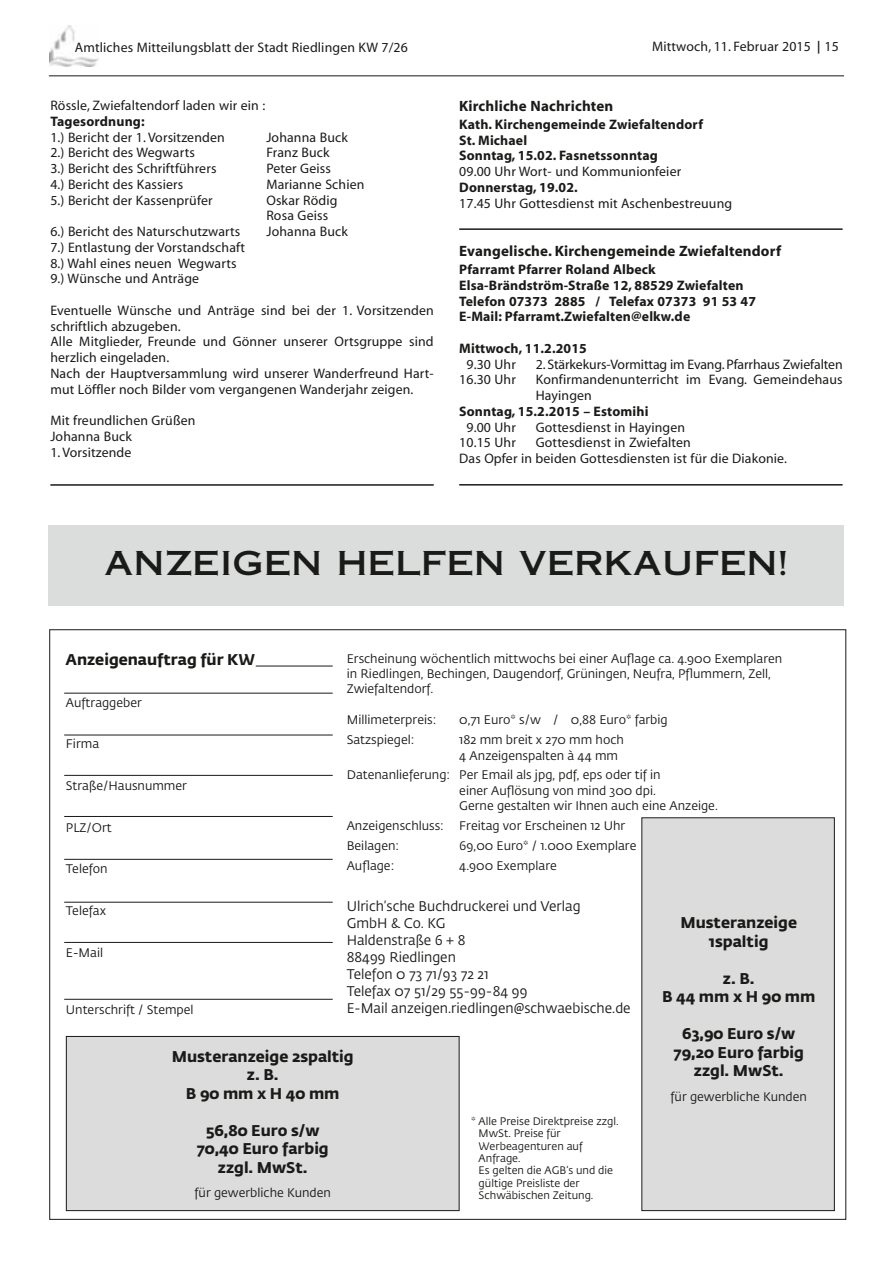
<style>
.page{position:relative;width:893px;height:1263px;background:#fff}
.page>*{position:absolute;margin:0;border:0;box-sizing:border-box;transform-origin:0 0}
.t1{font:33px "Copperplate Thirty One AB";color:#1a1a18}
.t2{font:700 15.45px/18.5px "Fedra Sans Std";color:#1a1a18;text-align:center}
.t3{font:700 15px "Myriad";letter-spacing:.01em;color:#1a1a18}
.t4{font:13.95px/17px "Fedra Sans Std";color:#1a1a18}
.t5{font:13.8px/15.8px "Myriad";letter-spacing:.01em;color:#1a1a18}
.t6{font:700 13.8px/15.8px "Myriad";letter-spacing:.01em;color:#1a1a18}
.t7{font:12.3px/15.5px "Fedra Sans Std";color:#1a1a18}
.t8{font:10.8px/12.3px "Fedra Sans Std";color:#1a1a18}
</style>
<div class="page">
<hr style="left:49px;top:75px;width:795px;height:1px;background:#1a1a18">
<img style="left:49px;top:26px;width:49px;height:41px">
<hr style="left:50px;top:484px;width:384px;height:2px;background:#1a1a18">
<hr style="left:459px;top:228px;width:384px;height:2px;background:#1a1a18">
<hr style="left:459px;top:484px;width:384px;height:2px;background:#1a1a18">
<div style="left:66px;top:1036px;width:393px;height:174px;background:#dcdcdc"></div>
<div style="left:66px;top:1036px;width:393px;height:175px;border:1px solid #1a1a18"></div>
<div style="left:642px;top:818px;width:192px;height:392px;background:#dcdcdc"></div>
<div style="left:641px;top:817px;width:194px;height:394px;border:1px solid #1a1a18"></div>
<hr style="left:64px;top:693px;width:269px;height:1px;background:#1a1a18">
<hr style="left:256px;top:666px;width:77px;height:1px;background:#1a1a18">
<hr style="left:64px;top:735px;width:269px;height:1px;background:#1a1a18">
<hr style="left:64px;top:775px;width:269px;height:1px;background:#1a1a18">
<hr style="left:64px;top:816px;width:269px;height:1px;background:#1a1a18">
<hr style="left:64px;top:859px;width:269px;height:1px;background:#1a1a18">
<hr style="left:64px;top:902px;width:269px;height:1px;background:#1a1a18">
<hr style="left:64px;top:942px;width:269px;height:1px;background:#1a1a18">
<hr style="left:64px;top:999px;width:269px;height:1px;background:#1a1a18">
<div style="left:49px;top:525px;width:795px;height:81px;background:#dbdcdc"></div>
<p class="t5" style="left:75px;top:40px;width:334px">Amtliches Mitteilungsblatt der Stadt Riedlingen KW 7/26</p>
<p class="t5" style="left:652px;top:39px;width:191px">Mittwoch, 11. Februar 2015 ❘ 15<sup>15</sup></p>
<p class="t5" style="left:50px;top:99px;width:216px">Rössle, Zwiefaltendorf laden wir ein :</p>
<p class="t6" style="left:50px;top:114px;width:96px">Tagesordnung:</p>
<p class="t5" style="left:50px;top:130px;width:176px">1.) Bericht der 1. Vorsitzenden</p>
<p class="t5" style="left:266px;top:130px;width:83px">Johanna Buck</p>
<p class="t5" style="left:50px;top:146px;width:146px">2.) Bericht des Wegwarts</p>
<p class="t5" style="left:266px;top:146px;width:65px">Franz Buck</p>
<p class="t5" style="left:50px;top:162px;width:168px">3.) Bericht des Schriftführers</p>
<p class="t5" style="left:266px;top:162px;width:66px">Peter Geiss</p>
<p class="t5" style="left:50px;top:177px;width:134px">4.) Bericht des Kassiers</p>
<p class="t5" style="left:266px;top:177px;width:100px">Marianne Schien</p>
<p class="t5" style="left:50px;top:193px;width:164px">5.) Bericht der Kassenprüfer</p>
<p class="t5" style="left:266px;top:193px;width:73px">Oskar Rödig<br>Rosa Geiss</p>
<p class="t5" style="left:50px;top:225px;width:191px">6.) Bericht des Naturschutzwarts</p>
<p class="t5" style="left:266px;top:225px;width:83px">Johanna Buck</p>
<p class="t5" style="left:50px;top:240px;width:196px">7.) Entlastung der Vorstandschaft<br>8.) Wahl eines neuen Wegwarts<br>9.) Wünsche und Anträge</p>
<p class="t5" style="left:50px;top:303px;width:385px">Eventuelle Wünsche und Anträge sind bei der 1. Vorsitzenden schriftlich abzugeben.<br>Alle Mitglieder, Freunde und Gönner unserer Ortsgruppe sind herzlich eingeladen.<br>Nach der Hauptversammlung wird unserer Wanderfreund Hart&shy;mut Löffler noch Bilder vom vergangenen Wanderjahr zeigen.</p>
<p class="t5" style="left:50px;top:414px;width:147px">Mit freundlichen Grüßen<br>Johanna Buck</p>
<p class="t5" style="left:50px;top:445px;width:83px">1. Vorsitzende</p>
<p class="t3" style="left:459px;top:100px;width:156px">Kirchliche Nachrichten</p>
<p class="t6" style="left:459px;top:117px;width:245px">Kath. Kirchengemeinde Zwiefaltendorf<br>St. Michael<br>Sonntag, 15.02. Fasnetssonntag</p>
<p class="t5" style="left:459px;top:165px;width:223px">09.00 Uhr Wort- und Kommunionfeier</p>
<p class="t6" style="left:459px;top:180px;width:120px">Donnerstag, 19.02.</p>
<p class="t5" style="left:459px;top:196px;width:274px">17.45 Uhr Gottesdienst mit Aschenbestreuung</p>
<p class="t3" style="left:459px;top:246px;width:323px">Evangelische. Kirchengemeinde Zwiefaltendorf</p>
<p class="t6" style="left:459px;top:263px;width:298px">Pfarramt Pfarrer Roland Albeck Elsa-Brändström-Straße 12, 88529 Zwiefalten Telefon 07373 2885 / Telefax 07373 91 53 47<br>E-Mail: Pfarramt.Zwiefalten@elkw.de</p>
<p class="t6" style="left:459px;top:342px;width:129px">Mittwoch, 11.2.2015</p>
<p class="t5" style="left:466px;top:357px;width:51px">9.30 Uhr</p>
<p class="t5" style="left:536px;top:357px;width:308px">2. Stärkekurs-Vormittag im Evang. Pfarrhaus Zwiefalten</p>
<p class="t5" style="left:459px;top:373px;width:58px">16.30 Uhr</p>
<p class="t5" style="left:536px;top:373px;width:308px">Konfirmandenunterricht im Evang. Gemeindehaus<br>Hayingen</p>
<p class="t6" style="left:459px;top:405px;width:191px">Sonntag, 15.2.2015 – Estomihi</p>
<p class="t5" style="left:466px;top:420px;width:51px">9.00 Uhr</p>
<p class="t5" style="left:536px;top:420px;width:151px">Gottesdienst in Hayingen</p>
<p class="t5" style="left:459px;top:436px;width:58px">10.15 Uhr</p>
<p class="t5" style="left:459px;top:436px;width:329px;text-indent:77px">Gottesdienst in Zwiefalten<br>Das Opfer in beiden Gottesdiensten ist für die Diakonie.</p>
<h1 class="t1" style="left:104px;top:545px;width:686px">ANZEIGEN HELFEN VERKAUFEN!</h1>
<p class="t2" style="left:66px;top:650px;width:190px">Anzeigenauftrag für KW</p>
<p class="t7" style="left:66px;top:696px;width:78px">Auftraggeber</p>
<p class="t7" style="left:66px;top:737px;width:35px">Firma</p>
<p class="t7" style="left:66px;top:779px;width:123px">Straße/Hausnummer</p>
<p class="t7" style="left:66px;top:821px;width:47px">PLZ/Ort</p>
<p class="t7" style="left:66px;top:862px;width:43px">Telefon</p>
<p class="t7" style="left:66px;top:904px;width:42px">Telefax</p>
<p class="t7" style="left:66px;top:945px;width:39px">E-Mail</p>
<p class="t7" style="left:347px;top:652px;width:437px">Erscheinung wöchentlich mittwochs bei einer Auflage ca. 4.900 Exemplaren in Riedlingen, Bechingen, Daugendorf, Grüningen, Neufra, Pflummern, Zell,<br>Zwiefaltendorf.</p>
<p class="t7" style="left:347px;top:713px;width:91px">Millimeterpreis:</p>
<p class="t7" style="left:459px;top:713px;width:210px">0,71 Euro* s/w / 0,88 Euro* farbig</p>
<p class="t7" style="left:347px;top:733px;width:69px">Satzspiegel:</p>
<p class="t7" style="left:459px;top:733px;width:166px">182 mm breit x 270 mm hoch<br>4 Anzeigenspalten à 44 mm</p>
<p class="t7" style="left:459px;top:768px;width:260px;text-indent:-113px">Datenanlieferung: Per Email als jpg, pdf, eps oder tif in<br>einer Auflösung von mind 300 dpi.<br>Gerne gestalten wir Ihnen auch eine Anzeige.</p>
<p class="t7" style="left:347px;top:817px;width:280px;line-height:19.8px">Anzeigenschluss: Freitag vor Erscheinen 12 Uhr<br>Beilagen:</p>
<p class="t7" style="left:459px;top:839px;width:179px">69,00 Euro* / 1.000 Exemplare</p>
<p class="t7" style="left:347px;top:858px;width:49px">Auflage:</p>
<p class="t7" style="left:459px;top:858px;width:99px">4.900 Exemplare</p>
<p class="t4" style="left:347px;top:899px;width:286px">Ulrich’sche Buchdruckerei und Verlag<br>GmbH &amp; Co. KG<br>Haldenstraße 6 + 8<br>88499 Riedlingen<br>Telefon 0 73 71/93 72 21<br>Telefax 07 51/29 55-99-84 99<br>E-Mail anzeigen.riedlingen@schwaebische.de</p>
<p class="t2" style="left:680px;top:914px;width:118px">Musteranzeige<br>1spaltig</p>
<p class="t2" style="left:662px;top:969px;width:155px">z. B.<br>B 44 mm x H 90 mm</p>
<p class="t2" style="left:673px;top:1025px;width:132px">63,90 Euro s/w<br>79,20 Euro farbig zzgl. MwSt.</p>
<p class="t7" style="left:671px;top:1090px;width:138px">für gewerbliche Kunden</p>
<p class="t7" style="left:66px;top:1003px;width:129px">Unterschrift / Stempel</p>
<p class="t2" style="left:172px;top:1047px;width:183px">Musteranzeige 2spaltig z. B.<br>B 90 mm x H 40 mm</p>
<p class="t2" style="left:197px;top:1121px;width:134px">56,80 Euro s/w<br>70,40 Euro farbig zzgl. MwSt.</p>
<p class="t7" style="left:195px;top:1186px;width:138px">für gewerbliche Kunden</p>
<p class="t8" style="left:479px;top:1116px;width:142px;text-indent:-8px">* Alle Preise Direktpreise zzgl.<br>MwSt. Preise für<br>Werbeagenturen auf<br>Anfrage.<br>Es gelten die AGB‘s und die gültige Preisliste der<br>Schwäbischen Zeitung.</p>
</div>
